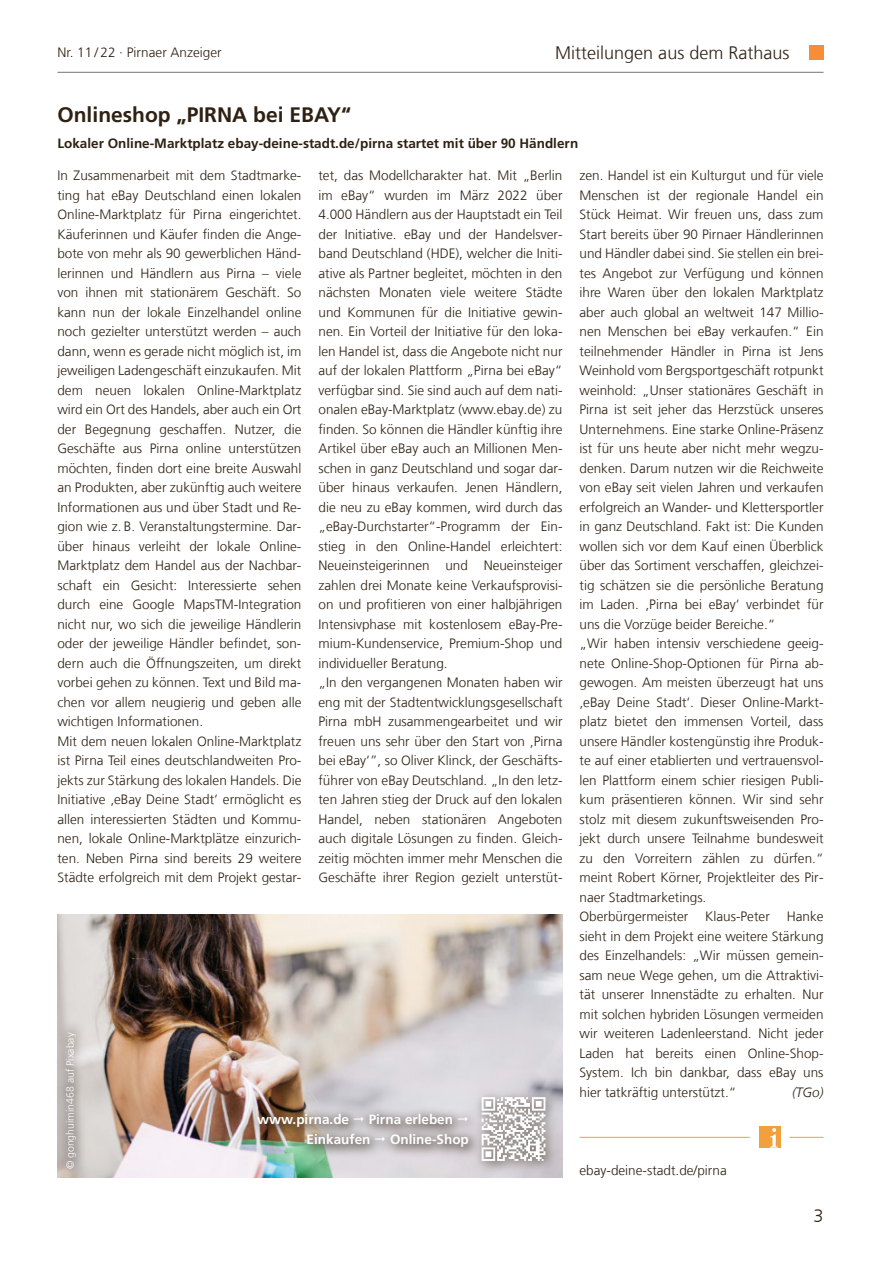
<style>
.page{position:relative;width:881px;height:1263px;background:#fff}
.page>*{position:absolute;margin:0;border:0;box-sizing:border-box;transform-origin:0 0}
.t1{font:700 21px "Frutiger LT Com";color:#2e2113}
.t2{font:300 18px "Frutiger LT Com";color:#2e2113}
.t3{font:300 13.5px/19.5px "Frutiger LT Com";color:#2e2113}
.t4{font:700 13.5px "Frutiger LT Com";color:#2e2113}
.t5{font:700 13.5px/19.5px "Frutiger LT Com";color:#fff}
.t6{font:italic 300 13.5px "Frutiger LT Com";color:#2e2113}
.t7{font:300 10.5px "Frutiger LT Com";color:#fff}
</style>
<div class="page">
<div style="left:808px;top:45px;width:15px;height:15px;background:#f98c37"></div>
<hr style="left:57px;top:72px;width:766px;height:1px;background:#787370">
<hr style="left:579px;top:1137px;width:170px;height:1px;background:#f2a03b">
<hr style="left:789px;top:1137px;width:34px;height:1px;background:#f2a03b">
<div style="left:759px;top:1126px;width:21px;height:21px;background:#f2a03b"></div>
<svg style="left:769px;top:1128px;width:8px;height:20px"></svg>
<img style="left:57px;top:914px;width:505px;height:264px">
<img style="left:249px;top:1106px;width:222px;height:54px">
<img style="left:57px;top:1019px;width:29px;height:157px">
<img style="left:471px;top:1087px;width:89px;height:89px">
<svg style="left:481px;top:1097px;width:64px;height:64px"></svg>
<svg style="left:354px;top:1117px;width:9px;height:5px"></svg>
<svg style="left:458px;top:1117px;width:9px;height:5px"></svg>
<svg style="left:375px;top:1136px;width:10px;height:5px"></svg>
<p class="t3" style="left:57px;top:44px;width:166px">Nr. 11 / 22 · Pirnaer Anzeiger</p>
<h2 class="t2" style="left:555px;top:46px;width:236px">Mitteilungen aus dem Rathaus</h2>
<h1 class="t1" style="left:57px;top:106px;width:295px">Onlineshop „PIRNA bei EBAY“</h1>
<p class="t4" style="left:57px;top:138px;width:522px">Lokaler Online-Marktplatz ebay-deine-stadt.de/pirna startet mit über 90 Händlern</p>
<p class="t3" style="left:57px;top:167px;width:245px">In Zusammenarbeit mit dem Stadtmarke&shy;ting hat eBay Deutschland einen lokalen Online-Marktplatz für Pirna eingerichtet.<br>Käuferinnen und Käufer finden die Ange&shy;bote von mehr als 90 gewerblichen Händ&shy;lerinnen und Händlern aus Pirna – viele von ihnen mit stationärem Geschäft. So kann nun der lokale Einzelhandel online noch gezielter unterstützt werden – auch dann, wenn es gerade nicht möglich ist, im jeweiligen Ladengeschäft einzukaufen. Mit dem neuen lokalen Online-Marktplatz wird ein Ort des Handels, aber auch ein Ort der Begegnung geschaffen. Nutzer, die Geschäfte aus Pirna online unterstützen möchten, finden dort eine breite Auswahl an Produkten, aber zukünftig auch weitere Informationen aus und über Stadt und Re&shy;gion wie z. B. Veranstaltungstermine. Dar&shy;über hinaus verleiht der lokale Online-Marktplatz dem Handel aus der Nachbar&shy;schaft ein Gesicht: Interessierte sehen durch eine Google MapsTM-Integration nicht nur, wo sich die jeweilige Händlerin oder der jeweilige Händler befindet, son&shy;dern auch die Öffnungszeiten, um direkt vorbei gehen zu können. Text und Bild ma&shy;chen vor allem neugierig und geben alle wichtigen Informationen.<br>Mit dem neuen lokalen Online-Marktplatz ist Pirna Teil eines deutschlandweiten Pro&shy;jekts zur Stärkung des lokalen Handels. Die Initiative ‚eBay Deine Stadt‘ ermöglicht es allen interessierten Städten und Kommu&shy;nen, lokale Online-Marktplätze einzurich&shy;ten. Neben Pirna sind bereits 29 weitere Städte erfolgreich mit dem Projekt gestar-</p>
<p class="t3" style="left:318px;top:167px;width:245px">tet, das Modellcharakter hat. Mit „Berlin im eBay“ wurden im März 2022 über 4.000 Händlern aus der Hauptstadt ein Teil der Initiative. eBay und der Handelsver&shy;band Deutschland (HDE), welcher die Initi&shy;ative als Partner begleitet, möchten in den nächsten Monaten viele weitere Städte und Kommunen für die Initiative gewin&shy;nen. Ein Vorteil der Initiative für den loka&shy;len Handel ist, dass die Angebote nicht nur auf der lokalen Plattform „Pirna bei eBay“ verfügbar sind. Sie sind auch auf dem nati&shy;onalen eBay-Marktplatz (www.ebay.de) zu finden. So können die Händler künftig ihre Artikel über eBay auch an Millionen Men&shy;schen in ganz Deutschland und sogar dar&shy;über hinaus verkaufen. Jenen Händlern, die neu zu eBay kommen, wird durch das „eBay-Durchstarter“-Programm der Ein&shy;stieg in den Online-Handel erleichtert:<br>Neueinsteigerinnen und Neueinsteiger zahlen drei Monate keine Verkaufsprovisi&shy;on und profitieren von einer halbjährigen Intensivphase mit kostenlosem eBay-Pre&shy;mium-Kundenservice, Premium-Shop und individueller Beratung.<br>„In den vergangenen Monaten haben wir eng mit der Stadtentwicklungsgesellschaft Pirna mbH zusammengearbeitet und wir freuen uns sehr über den Start von ‚Pirna bei eBay‘”, so Oliver Klinck, der Geschäfts&shy;führer von eBay Deutschland. „In den letz&shy;ten Jahren stieg der Druck auf den lokalen Handel, neben stationären Angeboten auch digitale Lösungen zu finden. Gleich&shy;zeitig möchten immer mehr Menschen die Geschäfte ihrer Region gezielt unterstüt-</p>
<p class="t3" style="left:579px;top:167px;width:245px">zen. Handel ist ein Kulturgut und für viele Menschen ist der regionale Handel ein Stück Heimat. Wir freuen uns, dass zum Start bereits über 90 Pirnaer Händlerinnen und Händler dabei sind. Sie stellen ein brei&shy;tes Angebot zur Verfügung und können ihre Waren über den lokalen Marktplatz aber auch global an weltweit 147 Millio&shy;nen Menschen bei eBay verkaufen.“ Ein teilnehmender Händler in Pirna ist Jens Weinhold vom Bergsportgeschäft rotpunkt weinhold: „Unser stationäres Geschäft in Pirna ist seit jeher das Herzstück unseres Unternehmens. Eine starke Online-Präsenz ist für uns heute aber nicht mehr wegzu&shy;denken. Darum nutzen wir die Reichweite von eBay seit vielen Jahren und verkaufen erfolgreich an Wander- und Klettersportler in ganz Deutschland. Fakt ist: Die Kunden wollen sich vor dem Kauf einen Überblick über das Sortiment verschaffen, gleichzei&shy;tig schätzen sie die persönliche Beratung im Laden. ‚Pirna bei eBay‘ verbindet für uns die Vorzüge beider Bereiche.“<br>„Wir haben intensiv verschiedene geeig&shy;nete Online-Shop-Optionen für Pirna ab&shy;gewogen. Am meisten überzeugt hat uns ‚eBay Deine Stadt‘. Dieser Online-Markt&shy;platz bietet den immensen Vorteil, dass unsere Händler kostengünstig ihre Produk&shy;te auf einer etablierten und vertrauensvol&shy;len Plattform einem schier riesigen Publi&shy;kum präsentieren können. Wir sind sehr stolz mit diesem zukunftsweisenden Pro&shy;jekt durch unsere Teilnahme bundesweit zu den Vorreitern zählen zu dürfen.“ meint Robert Körner, Projektleiter des Pir&shy;naer Stadtmarketings.<br>Oberbürgermeister</p>
<p class="t3" style="left:579px;top:908px;width:245px;text-align:justify;text-indent:207px">Hanke sieht in dem Projekt eine weitere Stärkung des Einzelhandels: „Wir müssen gemein&shy;sam neue Wege gehen, um die Attraktivi&shy;tät unserer Innenstädte zu erhalten. Nur mit solchen hybriden Lösungen vermeiden wir weiteren Ladenleerstand. Nicht jeder Laden hat bereits einen Online-Shop-System. Ich bin dankbar, dass eBay uns hier tatkräftig unterstützt.“</p>
<p class="t3" style="left:705px;top:908px;width:66px">Klaus-Peter</p>
<p class="t7" style="left:66px;top:1169px;width:138px;rotate:-90deg">© gonghuimin468 auf Pixabay</p>
<p class="t6" style="left:791px;top:1087px;width:33px">(TGo)</p>
<p class="t5" style="left:257px;top:1111px;width:93px">www.pirna.de</p>
<p class="t5" style="left:306px;top:1111px;width:148px;text-indent:62px">Pirna erleben<br>Einkaufen</p>
<p class="t5" style="left:390px;top:1131px;width:80px">Online-Shop</p>
<p class="t3" style="left:579px;top:1162px;width:149px">ebay-deine-stadt.de/pirna</p>
<h2 class="t2" style="left:813px;top:1209px;width:12px">3</h2>
</div>
